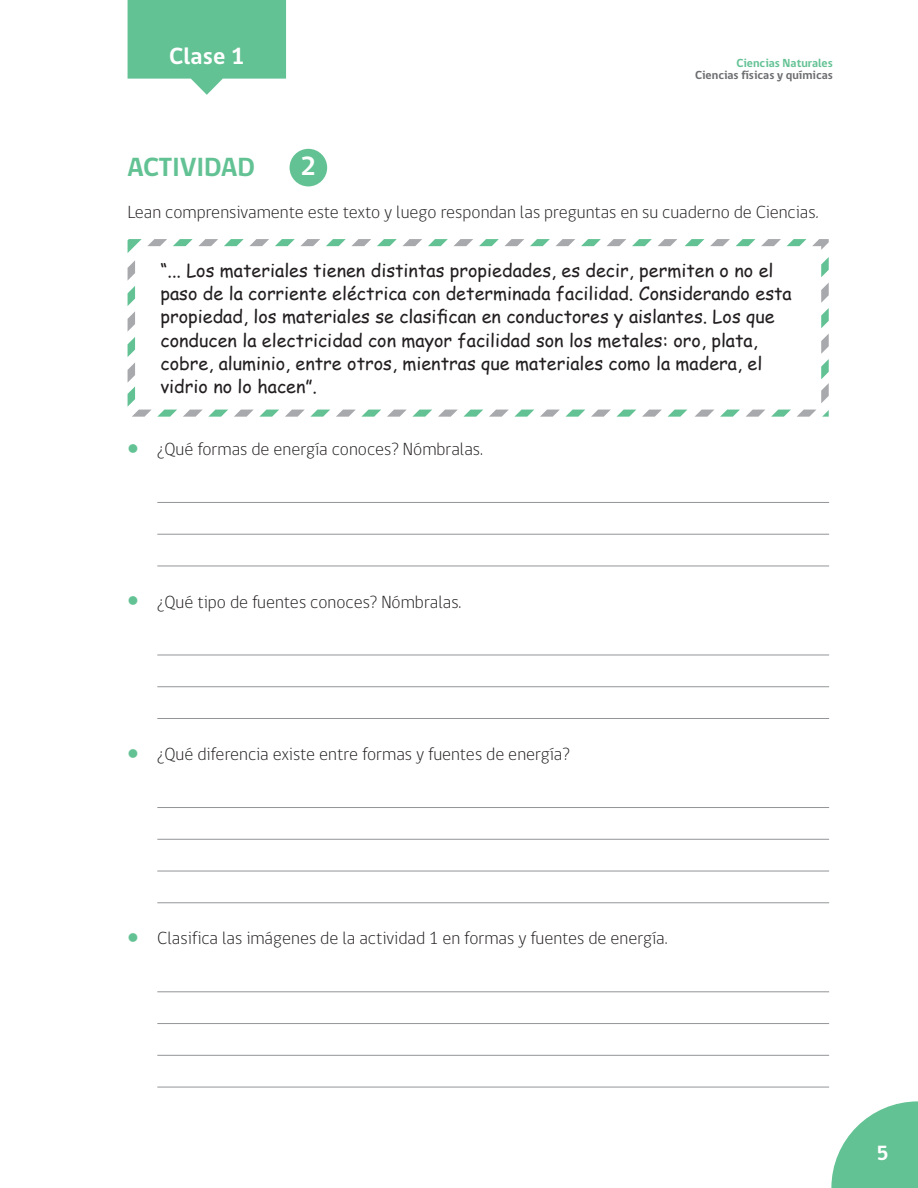
<style>
.page{position:relative;width:918px;height:1188px;background:#fff}
.page>*{position:absolute;margin:0;border:0;box-sizing:border-box;transform-origin:0 0}
.t1{font:700 27px "gob CL";color:#63c294}
.t2{font:700 27px "gob CL";color:#fff}
.t3{font:700 24px "gob CL";color:#fff}
.t4{font:700 21px "gob CL";color:#fff}
.t5{font:18px/23.2px "Comic Sans MS";color:#231f20}
.t6{font:300 18px "gob CL";color:#231f20}
.t7{font:700 12px "gob CL";color:#6c6d70}
.t8{font:700 12px "gob CL";color:#63c294}
.s1{font-style:italic}
</style>
<div class="page">
<svg style="left:831px;top:1101px;width:87px;height:87px"></svg>
<svg style="left:128px;top:0;width:158px;height:95px"></svg>
<hr style="left:157px;top:502px;width:672px;height:1px;background:#939598">
<hr style="left:157px;top:534px;width:672px;height:1px;background:#939598">
<hr style="left:157px;top:566px;width:672px;height:1px;background:#939598">
<hr style="left:157px;top:655px;width:672px;height:1px;background:#939598">
<hr style="left:157px;top:686px;width:672px;height:1px;background:#939598">
<hr style="left:157px;top:718px;width:672px;height:1px;background:#939598">
<hr style="left:157px;top:807px;width:672px;height:1px;background:#939598">
<hr style="left:157px;top:839px;width:672px;height:1px;background:#939598">
<hr style="left:157px;top:871px;width:672px;height:1px;background:#939598">
<hr style="left:157px;top:902px;width:672px;height:1px;background:#939598">
<hr style="left:157px;top:991px;width:672px;height:1px;background:#939598">
<hr style="left:157px;top:1023px;width:672px;height:1px;background:#939598">
<hr style="left:157px;top:1055px;width:672px;height:1px;background:#939598">
<hr style="left:157px;top:1087px;width:672px;height:1px;background:#939598">
<div style="left:290px;top:149px;width:37px;height:37px;background:#63c294;border-radius:50%"></div>
<svg style="left:710px;top:239px;width:20px;height:7px"></svg>
<svg style="left:658px;top:239px;width:19px;height:7px"></svg>
<svg style="left:607px;top:239px;width:19px;height:7px"></svg>
<svg style="left:556px;top:239px;width:19px;height:7px"></svg>
<svg style="left:566px;top:410px;width:19px;height:7px"></svg>
<svg style="left:617px;top:410px;width:19px;height:7px"></svg>
<svg style="left:668px;top:410px;width:19px;height:7px"></svg>
<svg style="left:720px;top:410px;width:20px;height:7px"></svg>
<svg style="left:812px;top:239px;width:17px;height:11px"></svg>
<svg style="left:822px;top:410px;width:7px;height:7px"></svg>
<svg style="left:787px;top:239px;width:19px;height:7px"></svg>
<svg style="left:685px;top:239px;width:19px;height:7px"></svg>
<svg style="left:632px;top:239px;width:20px;height:7px"></svg>
<svg style="left:581px;top:239px;width:20px;height:7px"></svg>
<svg style="left:530px;top:239px;width:20px;height:7px"></svg>
<svg style="left:479px;top:239px;width:45px;height:7px"></svg>
<svg style="left:428px;top:239px;width:45px;height:7px"></svg>
<svg style="left:377px;top:239px;width:45px;height:7px"></svg>
<svg style="left:326px;top:239px;width:45px;height:7px"></svg>
<svg style="left:275px;top:239px;width:45px;height:7px"></svg>
<svg style="left:224px;top:239px;width:45px;height:7px"></svg>
<svg style="left:128px;top:239px;width:39px;height:14px"></svg>
<svg style="left:234px;top:410px;width:45px;height:7px"></svg>
<svg style="left:285px;top:410px;width:45px;height:7px"></svg>
<svg style="left:336px;top:410px;width:45px;height:7px"></svg>
<svg style="left:387px;top:410px;width:45px;height:7px"></svg>
<svg style="left:438px;top:410px;width:45px;height:7px"></svg>
<svg style="left:489px;top:410px;width:45px;height:7px"></svg>
<svg style="left:540px;top:410px;width:19px;height:7px"></svg>
<svg style="left:591px;top:410px;width:19px;height:7px"></svg>
<svg style="left:642px;top:410px;width:19px;height:7px"></svg>
<svg style="left:695px;top:410px;width:19px;height:7px"></svg>
<svg style="left:797px;top:410px;width:19px;height:7px"></svg>
<svg style="left:173px;top:239px;width:45px;height:7px"></svg>
<svg style="left:183px;top:410px;width:45px;height:7px"></svg>
<svg style="left:821px;top:283px;width:8px;height:45px"></svg>
<svg style="left:821px;top:257px;width:8px;height:20px"></svg>
<svg style="left:821px;top:334px;width:8px;height:69px"></svg>
<svg style="left:128px;top:260px;width:49px;height:157px"></svg>
<svg style="left:736px;top:239px;width:19px;height:7px"></svg>
<svg style="left:746px;top:410px;width:19px;height:7px"></svg>
<svg style="left:761px;top:239px;width:20px;height:7px"></svg>
<svg style="left:771px;top:410px;width:20px;height:7px"></svg>
<h2 class="t3" style="left:169px;top:40px;width:77px">Clase 1</h2>
<p class="t8" style="left:737px;top:54px;width:98px">Ciencias Naturales</p>
<p class="t7" style="left:695px;top:66px;width:139px">Ciencias físicas y químicas</p>
<h1 class="t1" style="left:128px;top:148px;width:129px">ACTIVIDAD</h1>
<h1 class="t2" style="left:301px;top:148px;width:17px">2</h1>
<p class="t6" style="left:128px;top:200px;width:699px">Lean comprensivamente este texto y luego respondan las preguntas en su cuaderno de Ciencias<span class="s1">.</span></p>
<p class="t5" style="left:160px;top:258px;width:633px">“... Los materiales tienen distintas propiedades, es decir, permiten o no el paso de la corriente eléctrica con determinada facilidad. Considerando esta propiedad, los materiales se clasifican en conductores y aislantes. Los que conducen la electricidad con mayor facilidad son los metales: oro, plata, cobre, aluminio, entre otros, mientras que materiales como la madera, el vidrio no lo hacen”.</p>
<p class="t6" style="left:157px;top:437px;width:327px">¿Qué formas de energía conoces? Nómbralas.</p>
<p class="t6" style="left:157px;top:589px;width:306px">¿Qué tipo de fuentes conoces? Nómbralas.</p>
<p class="t6" style="left:157px;top:742px;width:414px">¿Qué diferencia existe entre formas y fuentes de energía?</p>
<p class="t6" style="left:157px;top:926px;width:512px">Clasifica las imágenes de la actividad 1 en formas y fuentes de energía.</p>
<p class="t4" style="left:877px;top:1139px;width:14px">5</p>
</div>
